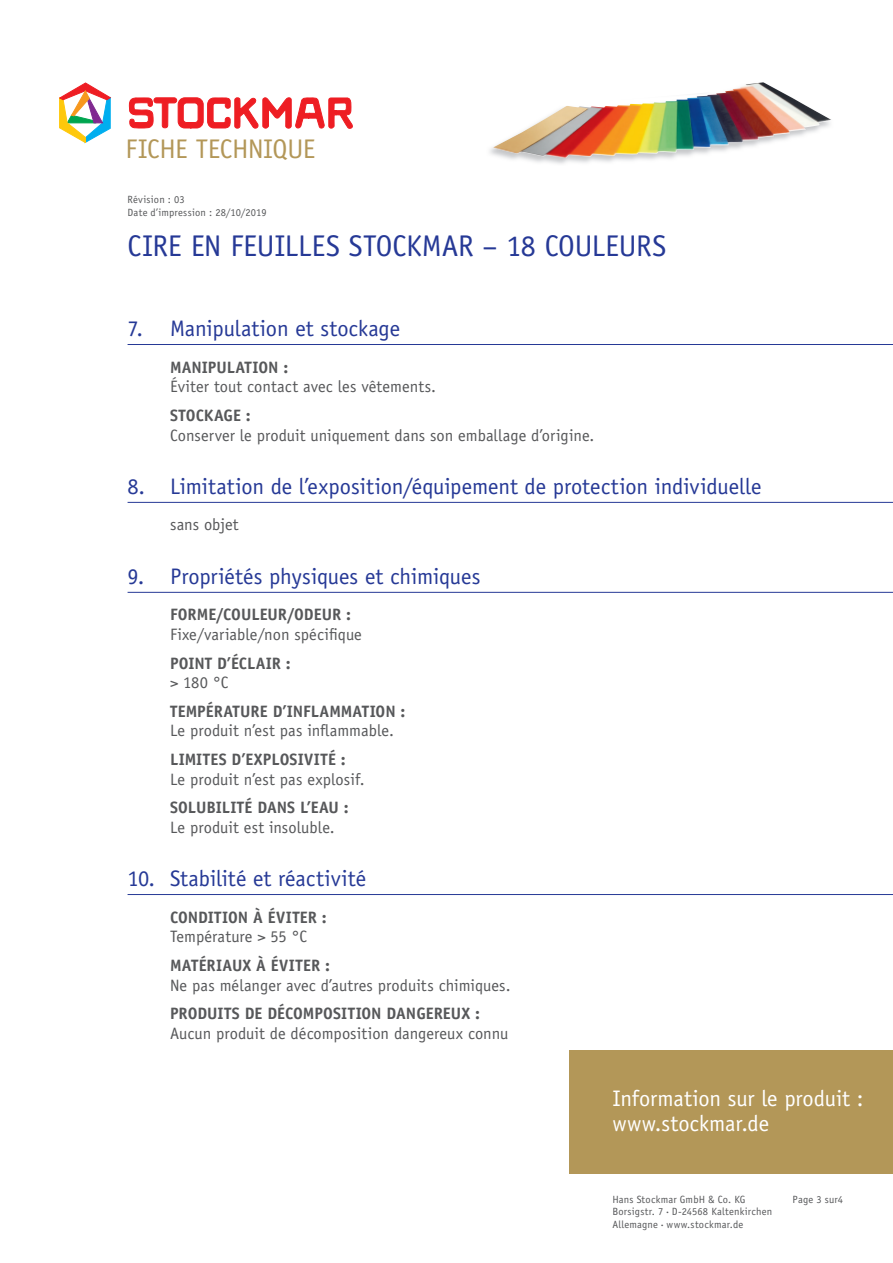
<style>
.page{position:relative;width:893px;height:1263px;background:#fff}
.page>*{position:absolute;margin:0;border:0;box-sizing:border-box;transform-origin:0 0}
.t1{font:30px "Officina Sans LT";letter-spacing:-.01em;color:#263996}
.t2{font:27px "Officina Sans LT";letter-spacing:-.015em;color:#b39758}
.t3{font:22.5px "Officina Sans LT";letter-spacing:-.005em;color:#263996}
.t4{font:22.5px/25.5px "Officina Sans LT";letter-spacing:-.005em;color:#fff}
.t5{font:16.5px "Officina Sans LT";color:#57585a}
.t6{font:700 16.5px "Officina Sans LT";color:#57585a}
.t7{font:700 16.5px "Officina Sans LT";letter-spacing:.02em;color:#57585a}
.t8{font:10.5px/12.6px "Officina Sans LT";letter-spacing:.015em;color:#57585a}
.s1{font-size:4.5px}
</style>
<div class="page">
<svg style="left:129px;top:97px;width:223px;height:32px"></svg>
<svg style="left:60px;top:83px;width:50px;height:60px"></svg>
<div style="left:570px;top:1050px;width:323px;height:124px;background:#b39758"></div>
<img style="left:493px;top:82px;width:339px;height:76px">
<hr style="left:128px;top:344px;width:765px;height:1px;background:#263996">
<hr style="left:128px;top:502px;width:765px;height:1px;background:#263996">
<hr style="left:128px;top:592px;width:765px;height:1px;background:#263996">
<hr style="left:128px;top:894px;width:765px;height:1px;background:#263996">
<h2 class="t2" style="left:125px;top:134px;width:191px">FICHE TECHNIQUE</h2>
<p class="t8" style="left:128px;top:194px;width:141px">Révision : 03<br>Date d’impression : 28/10/2019</p>
<h1 class="t1" style="left:128px;top:229px;width:540px">CIRE EN FEUILLES STOCKMAR – 18 COULEURS</h1>
<h3 class="t3" style="left:128px;top:315px;width:274px">7. Manipulation et stockage</h3>
<p class="t6" style="left:170px;top:357px;width:120px">MANIPULATION :</p>
<p class="t5" style="left:170px;top:377px;width:268px">Éviter tout contact avec les vêtements.</p>
<p class="t6" style="left:170px;top:405px;width:82px">STOCKAGE :</p>
<p class="t5" style="left:170px;top:425px;width:426px">Conserver le produit uniquement dans son emballage d’origine.</p>
<h3 class="t3" style="left:128px;top:473px;width:635px">8. Limitation de l’exposition/équipement de protection individuelle</h3>
<p class="t5" style="left:170px;top:515px;width:70px">sans objet</p>
<h3 class="t3" style="left:128px;top:563px;width:354px">9. Propriétés physiques et chimiques</h3>
<p class="t6" style="left:170px;top:604px;width:182px">FORME/COULEUR/ODEUR :</p>
<p class="t5" style="left:170px;top:625px;width:193px">Fixe/variable/non spécifique</p>
<p class="t6" style="left:170px;top:653px;width:122px">POINT D’ÉCLAIR :</p>
<p class="t5" style="left:170px;top:673px;width:60px">&gt; 180 °C</p>
<p class="t6" style="left:170px;top:701px;width:237px">TEMPÉRATURE D’INFLAMMATION :</p>
<p class="t5" style="left:170px;top:721px;width:225px">Le produit n’est pas inflammable.</p>
<p class="t7" style="left:170px;top:749px;width:177px">LIMITES D’EXPLOSIVITÉ :</p>
<p class="t5" style="left:170px;top:769px;width:196px">Le produit n’est pas explosif.</p>
<p class="t6" style="left:170px;top:797px;width:180px">SOLUBILITÉ DANS L’EAU :</p>
<p class="t5" style="left:170px;top:817px;width:166px">Le produit est insoluble.</p>
<h3 class="t3" style="left:128px;top:865px;width:240px">10. Stabilité et réactivité</h3>
<p class="t6" style="left:170px;top:907px;width:158px">CONDITION À ÉVITER :</p>
<p class="t5" style="left:170px;top:927px;width:139px">Température &gt; 55 °C</p>
<p class="t7" style="left:170px;top:955px;width:161px">MATÉRIAUX À ÉVITER :</p>
<p class="t5" style="left:170px;top:975px;width:342px">Ne pas mélanger avec d’autres produits chimiques.</p>
<p class="t6" style="left:170px;top:1003px;width:311px">PRODUITS DE DÉCOMPOSITION DANGEREUX :</p>
<p class="t5" style="left:170px;top:1023px;width:340px">Aucun produit de décomposition dangereux connu</p>
<h3 class="t4" style="left:612px;top:1085px;width:253px">Information sur le produit : www.stockmar.de</h3>
<p class="t8" style="left:612px;top:1193px;width:161px">Hans Stockmar GmbH &amp; Co. KG<br>Borsigstr. 7 <span class="s1">•</span> D-24568 Kaltenkirchen<br>Allemagne <span class="s1">•</span> www.stockmar.de</p>
<p class="t8" style="left:793px;top:1193px;width:52px">Page 3 sur4</p>
</div>
